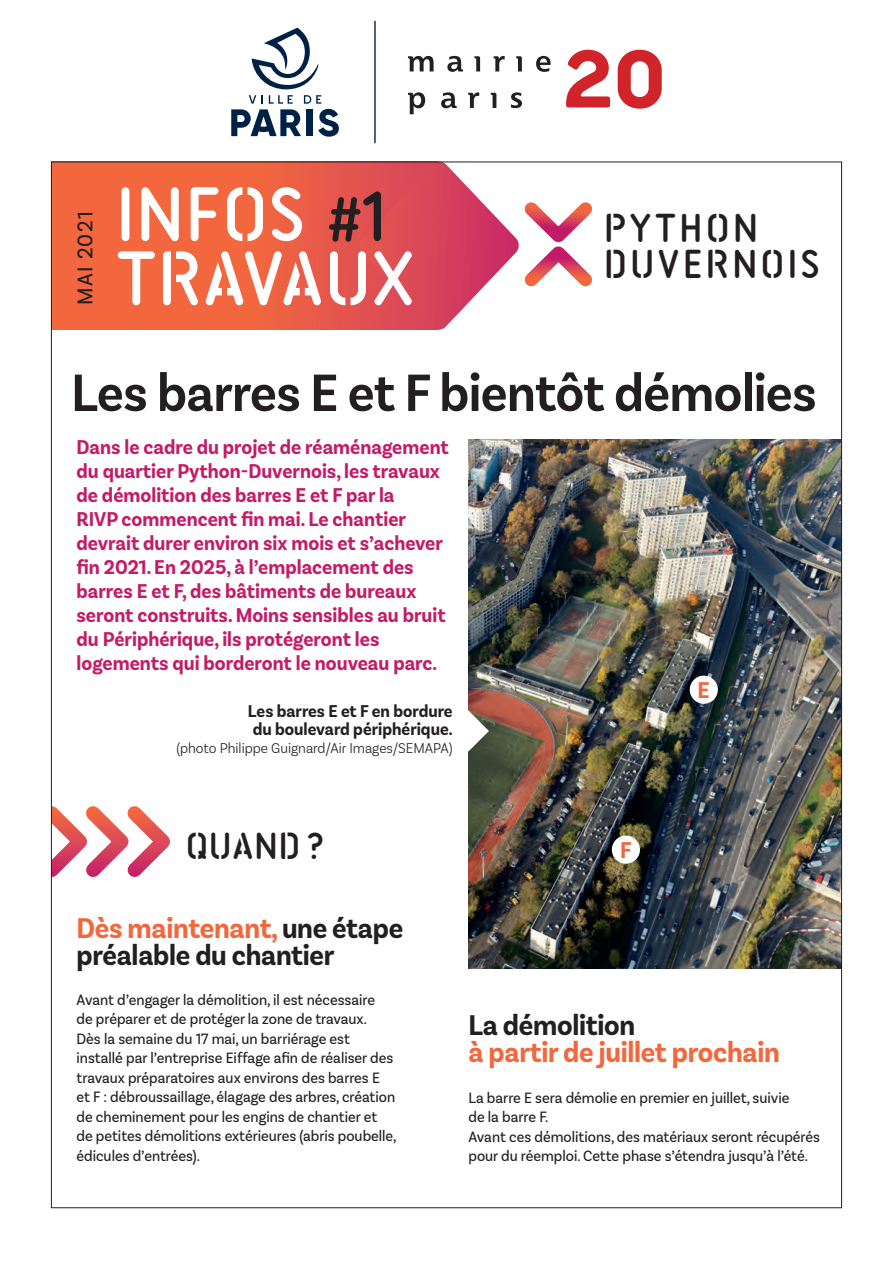
<style>
.page{position:relative;width:893px;height:1263px;background:#fff}
.page>*{position:absolute;margin:0;border:0;box-sizing:border-box;transform-origin:0 0}
.t1{font:85.5px "Stencil Allround";letter-spacing:.02em;color:#fff}
.t2{font:600 55.05px "Basic Sans Narrow";letter-spacing:-.01em;color:#231f20}
.t3{font:44.85px/36.2px "Stencil Allround";letter-spacing:.08em;color:#231f20}
.t4{font:42px "Stencil Allround";letter-spacing:.025em;color:#231f20}
.t5{font:700 30px/27px "Basic Sans Narrow";letter-spacing:-.01em;color:#231f20}
.t6{font:700 30px "Basic Sans Narrow";letter-spacing:-.01em;color:#f2673d}
.t7{font:700 24px "Basic Sans Narrow";color:#f2673d}
.t8{font:22.5px "Basic Sans Narrow";letter-spacing:.06em;color:#231f20}
.t9{font:700 21px/24px "Basic Sans Narrow";color:#c41b68}
.t10{font:700 18px/18px "Basic Sans Narrow";color:#231f20}
.t11{font:15.75px/19.5px "Basic Sans Narrow";color:#231f20}
.t12{font:300 15px "Basic Sans Narrow";color:#231f20}
.s1{font-family:"Netto OT";font-weight:700;font-size:61.95px;color:#231f20}
.s2{font-size:78.9px;color:#231f20}
.s3{color:#f2673d}
</style>
<div class="page">
<img style="left:468px;top:439px;width:372px;height:530px">
<svg style="left:53px;top:806px;width:117px;height:71px"></svg>
<svg style="left:53px;top:164px;width:306px;height:166px;background:#ef6340"></svg>
<svg style="left:359px;top:164px;width:234px;height:166px"></svg>
<div style="left:690px;top:676px;width:28px;height:28px;background:#fff;border-radius:50%"></div>
<div style="left:612px;top:836px;width:28px;height:28px;background:#fff;border-radius:50%"></div>
<svg style="left:468px;top:710px;width:21px;height:41px"></svg>
<hr style="left:374px;top:21px;width:2px;height:122px;background:#002146">
<svg style="left:231px;top:95px;width:108px;height:42px"></svg>
<svg style="left:252px;top:28px;width:67px;height:61px"></svg>
<svg style="left:566px;top:50px;width:96px;height:59px"></svg>
<svg style="left:408px;top:92px;width:114px;height:22px"></svg>
<svg style="left:408px;top:56px;width:143px;height:16px"></svg>
<h3 class="t8" style="left:73px;top:305px;width:95px;rotate:-90deg">MAI 2021</h3>
<h1 class="t1" style="left:116px;top:171px;width:271px">INFOS <span class="s1">#</span><span class="s2">1</span></h1>
<h1 class="t1" style="left:116px;top:235px;width:299px">TRAVAUX</h1>
<h3 class="t3" style="left:604px;top:209px;width:217px">PYTHON<br>DUVERNOIS</h3>
<h2 class="t2" style="left:71px;top:363px;width:747px">Les barres E et F bientôt démolies</h2>
<p class="t9" style="left:77px;top:436px;width:374px">Dans le cadre du projet de réaménagement du quartier Python-Duvernois, les travaux de démolition des barres E et F par la<br>RIVP commencent fin mai. Le chantier devrait durer environ six mois et s’achever fin 2021. En 2025, à l’emplacement des barres E et F, des bâtiments de bureaux seront construits. Moins sensibles au bruit du Périphérique, ils protégeront les logements qui borderont le nouveau parc.</p>
<p class="t10" style="left:248px;top:702px;width:206px">Les barres E et F en bordure du boulevard périphérique.</p>
<p class="t12" style="left:177px;top:740px;width:278px">(photo Philippe Guignard/Air Images/SEMAPA)</p>
<h3 class="t7" style="left:698px;top:677px;width:14px">E</h3>
<h3 class="t4" style="left:186px;top:825px;width:139px">QUAND ?</h3>
<h3 class="t5" style="left:77px;top:915px;width:328px"><span class="s3">Dès maintenant,</span> une étape préalable du chantier</h3>
<p class="t11" style="left:77px;top:990px;width:322px">Avant d’engager la démolition, il est nécessaire<br>de préparer et de protéger la zone de travaux.<br>Dès la semaine du 17 mai, un barriérage est installé par l’entreprise Eiffage afin de réaliser des travaux préparatoires aux environs des barres E et F : débroussaillage, élagage des arbres, création de cheminement pour les engins de chantier et de petites démolitions extérieures (abris poubelle, édicules d’entrées).</p>
<h3 class="t7" style="left:620px;top:837px;width:13px">F</h3>
<h3 class="t5" style="left:468px;top:1013px;width:168px">La démolition</h3>
<h3 class="t6" style="left:468px;top:1036px;width:313px">à partir de juillet prochain</h3>
<p class="t11" style="left:468px;top:1088px;width:353px">La barre E sera démolie en premier en juillet, suivie<br>de la barre F.<br>Avant ces démolitions, des matériaux seront récupérés pour du réemploi. Cette phase s’étendra jusqu’à l’été.</p>
</div>
